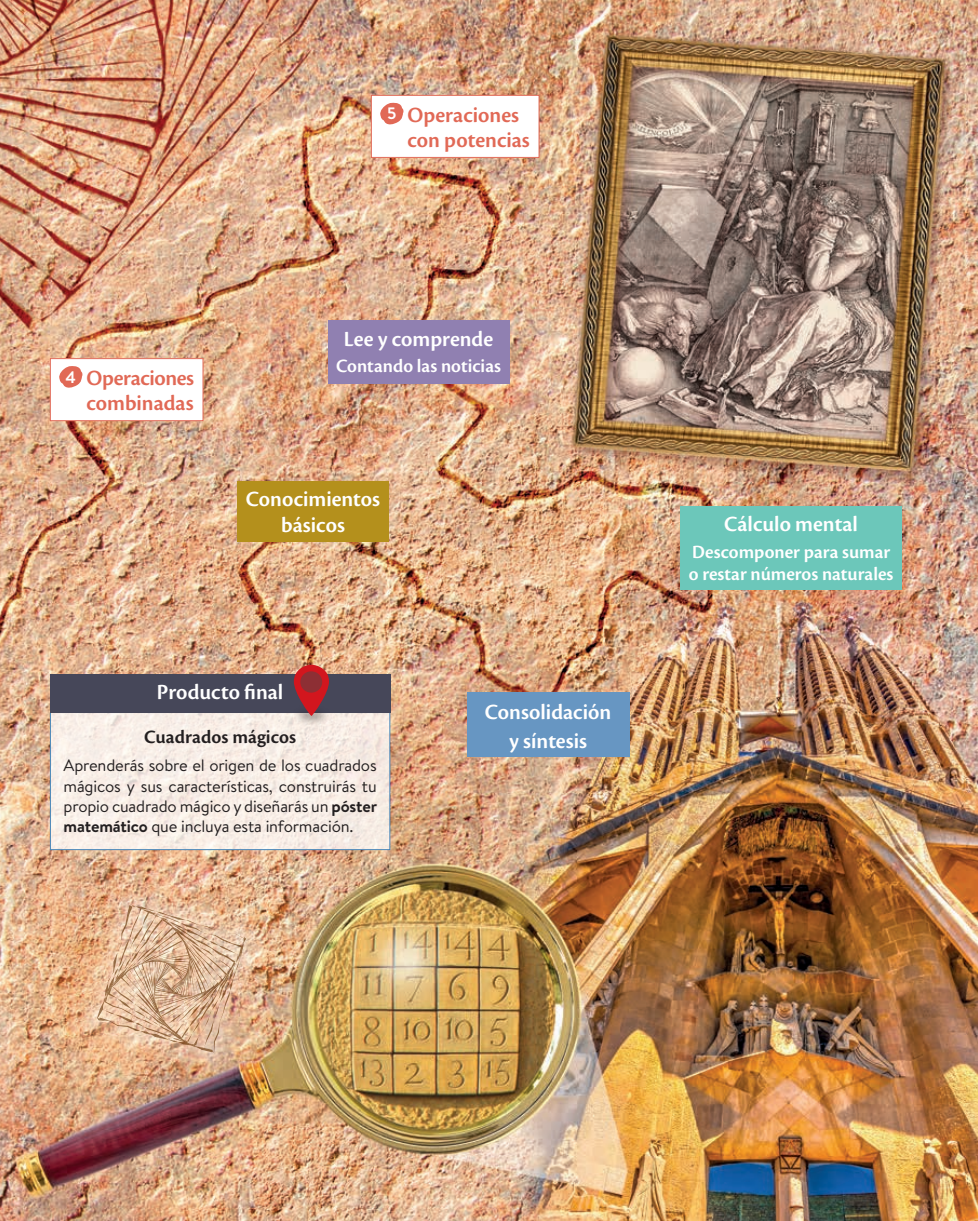
<style>
.page{position:relative;width:978px;height:1221px;background:#fff}
.page>*{position:absolute;margin:0;border:0;box-sizing:border-box;transform-origin:0 0}
._00_CONTENIDOS_INDIC{font:22.5px/25.5px "Cronos Pro Semibold Subh";color:#fff;text-align:center}
._00_CONTENIDOS_INDIC-2{font:22.5px/25.5px "Cronos Pro Semibold Subh";color:#e16956}
._00-SITUACION_APR_PR{font:22.5px "Cronos Pro Semibold Subh";color:#fff}
._00_EPIGRAFE_INDICE{font:19.5px/22.5px "Cronos Pro Semibold Subh";color:#fff}
._00_TITULO_PRODUCTO{font:600 19.5px "Cronos Pro";color:#231f20}
._00_TEXTO_PRODUCTO_F{font:16.5px/20.2px "Brandon Text";letter-spacing:-.01em;color:#231f20;text-align:justify}
.t1{font:700 16.5px "Brandon Text";color:#fff}
.s1{font-weight:700}
</style>
<div class="page">
<img style="left:0;top:0;width:978px;height:1220px">
<img style="left:31px;top:837px;width:282px;height:282px">
<svg style="left:97px;top:904px;width:149px;height:148px;background:#dcb696"></svg>
<img style="left:0;top:986px;width:1px;height:234px">
<div style="left:371px;top:95px;width:168px;height:62px;background:#fff"></div>
<svg style="left:380px;top:102px;width:24px;height:23px"></svg>
<div style="left:371px;top:95px;width:168px;height:63px;border:1px solid #e16956"></div>
<div style="left:50px;top:358px;width:153px;height:62px;background:#fff"></div>
<svg style="left:59px;top:366px;width:24px;height:22px"></svg>
<div style="left:50px;top:358px;width:153px;height:63px;border:1px solid #e16956"></div>
<div style="left:328px;top:320px;width:181px;height:63px;background:#9080b1"></div>
<div style="left:680px;top:506px;width:222px;height:84px;background:#6cc7ba"></div>
<div style="left:237px;top:482px;width:152px;height:60px;background:#b4901c"></div>
<div style="left:467px;top:692px;width:162px;height:65px;background:#6796c2"></div>
<div style="left:50px;top:712px;width:340px;height:137px;background:#f8eee6"></div>
<div style="left:50px;top:712px;width:340px;height:138px;border:1px solid #4684b6"></div>
<div style="left:50px;top:674px;width:340px;height:38px;background:#464759"></div>
<div style="left:291px;top:704px;width:40px;height:23px;background:#231f20;opacity:.75"></div>
<svg style="left:294px;top:664px;width:35px;height:52px"></svg>
<div style="left:300px;top:671px;width:22px;height:21px;background:#8d2f34;border-radius:50%"></div>
<p class="t1" style="left:387px;top:102px;width:11px">5</p>
<p class="_00_CONTENIDOS_INDIC-2" style="left:407px;top:102px;width:124px">Operaciones con potencias</p>
<p class="t1" style="left:66px;top:365px;width:12px">4</p>
<p class="_00_CONTENIDOS_INDIC-2" style="left:86px;top:365px;width:109px">Operaciones combinadas</p>
<p class="_00_CONTENIDOS_INDIC" style="left:344px;top:326px;width:151px">Lee y comprende</p>
<p class="_00_EPIGRAFE_INDICE" style="left:336px;top:355px;width:166px">Contando las noticias</p>
<p class="_00_CONTENIDOS_INDIC" style="left:246px;top:487px;width:136px">Conocimientos básicos</p>
<p class="_00-SITUACION_APR_PR" style="left:157px;top:679px;width:128px">Producto final</p>
<p class="_00_CONTENIDOS_INDIC" style="left:485px;top:699px;width:128px">Consolidación</p>
<p class="_00_TITULO_PRODUCTO" style="left:144px;top:725px;width:153px">Cuadrados mágicos</p>
<p class="_00_CONTENIDOS_INDIC" style="left:509px;top:728px;width:79px">y síntesis</p>
<p class="_00_TEXTO_PRODUCTO_F" style="left:64px;top:755px;width:315px">Aprenderás sobre el origen de los cuadrados mágicos y sus características, construirás tu propio cuadrado mágico y diseñarás un <span class="s1">póster matemático</span> que incluya esta información.</p>
<p class="_00_CONTENIDOS_INDIC" style="left:724px;top:511px;width:135px">Cálculo mental</p>
<p class="_00_EPIGRAFE_INDICE" style="left:689px;top:540px;width:206px">Descomponer para sumar o restar números naturales</p>
</div>
